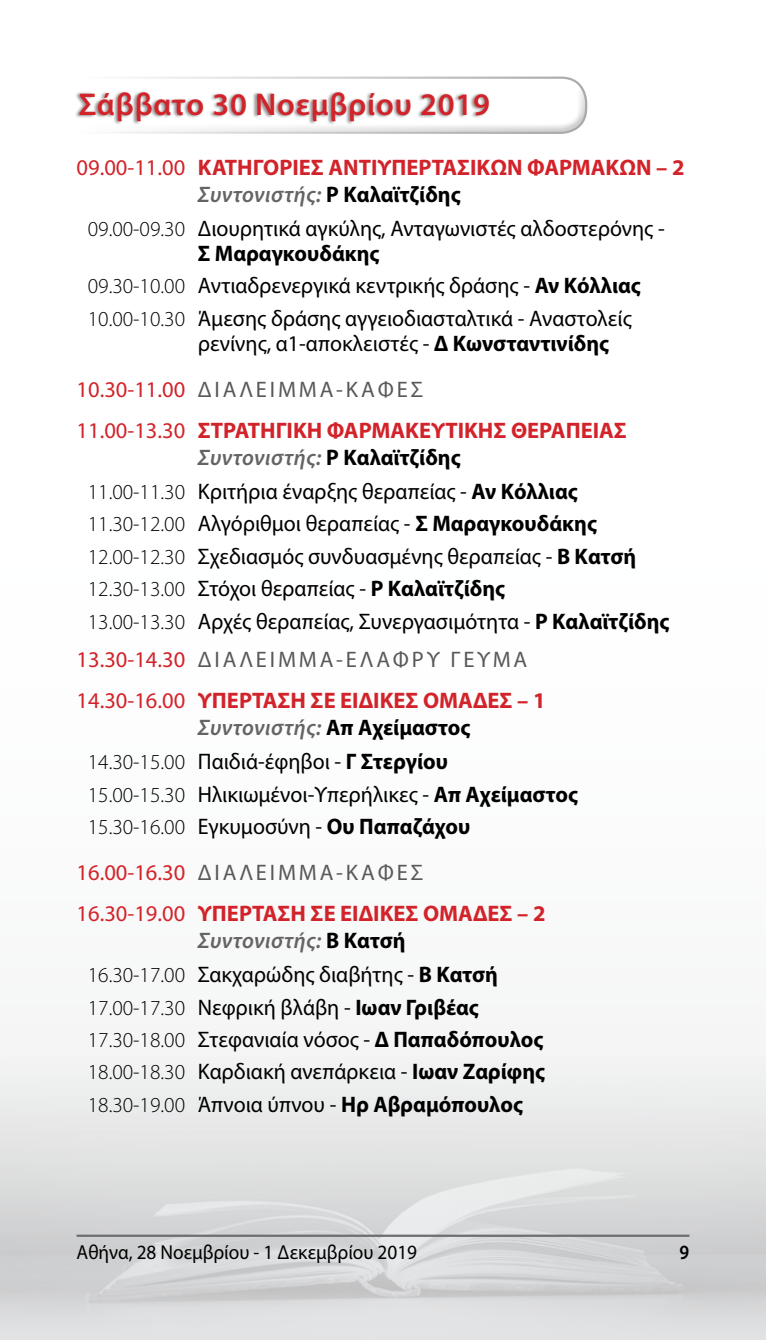
<style>
.page{position:relative;width:766px;height:1340px;background:#fff}
.page>*{position:absolute;margin:0;border:0;box-sizing:border-box;transform-origin:0 0}
.t1{font:600 31.5px "Myriad Pro";letter-spacing:.025em;color:#d2232a}
.t2{font:22.5px/32.4px "Myriad Pro";color:#000}
.t3{font:700 22.5px/27px "Myriad Pro";color:#d2232a}
.t4{font:300 21.38px "Myriad Pro";color:#000}
.t5{font:20.25px "Myriad Pro";color:#000;scale:.95 1}
.t6{font:600 20.25px "Myriad Pro";color:#000;scale:.9 1}
.s1{font-weight:400}
.s2{font-weight:600;font-style:italic;color:#636466}
.s3{color:#000}
.s4{font-weight:300;font-size:21.38px}
.s5{font-weight:700}
.s6{color:#d2232a}
.s7{color:#58595b}
.s8{font-weight:400;color:#58595b}
.s9{font-weight:400;font-size:22.5px}
.s10{font-weight:700;font-size:22.5px}
</style>
<div class="page">
<hr style="left:77px;top:1234px;width:612px;height:2px;background:#6d6e71">
<svg style="left:76px;top:76px;width:512px;height:58px"></svg>
<h1 class="t1" style="left:79px;top:84px;width:412px">Σάββατο 30 Noεμβρίου 2019</h1>
<p class="t3" style="left:198px;top:153px;width:488px;text-indent:-121px"><span class="s1">09.00-11.00</span> ΚΑΤΗΓΟΡΙΕΣ ΑΝΤΙΥΠΕΡΤΑΣΙΚΩΝ ΦΑΡΜΑΚΩΝ – 2<br><span class="s2">Συντονιστής:</span> <span class="s3">Ρ Καλαϊτζίδης</span></p>
<p class="t2" style="left:198px;top:216px;width:468px;line-height:24.8px;text-indent:-110px"><span class="s4">09.00-09.30</span> Διουρητικά αγκύλης, Ανταγωνιστές αλδοστερόνης -<br><span class="s5">Σ Μαραγκουδάκης</span></p>
<p class="t2" style="left:88px;top:269px;width:554px"><span class="s4">09.30-10.00</span> Αντιαδρενεργικά κεντρικής δράσης - <span class="s5">Αν Κόλλιας<br></span><span class="s4">10.00-10.30</span> Άμεσης δράσης αγγειοδιασταλτικά - Αναστολείς</p>
<p class="t2" style="left:77px;top:320px;width:534px;line-height:46.1px;text-indent:121px">ρενίνης, α1-αποκλειστές - <span class="s5">Δ Κωνσταντινίδης<br></span><span class="s6">10.30-11.00</span> <span class="s7">ΔΙΑΛΕΙΜΜΑ-ΚΑΦΕΣ</span></p>
<p class="t3" style="left:198px;top:415px;width:430px;text-indent:-121px"><span class="s1">11.00-13.30</span> ΣΤΡΑΤΗΓΙΚΗ ΦΑΡΜΑΚΕΥΤΙΚΗΣ ΘΕΡΑΠΕΙΑΣ<br><span class="s2">Συντονιστής:</span> <span class="s3">Ρ Καλαϊτζίδης</span></p>
<p class="t2" style="left:88px;top:475px;width:583px"><span class="s4">11.00-11.30</span> Κριτήρια έναρξης θεραπείας - <span class="s5">Αν Κόλλιας </span><span class="s4">11.30-12.00</span> Αλγόριθμοι θεραπείας - <span class="s5">Σ Μαραγκουδάκης </span><span class="s4">12.00-12.30</span> Σχεδιασμός συνδυασμένης θεραπείας - <span class="s5">Β Κατσή </span><span class="s4">12.30-13.00</span> Στόχοι θεραπείας - <span class="s5">Ρ Καλαϊτζίδης<br></span><span class="s4">13.00-13.30</span> Αρχές θεραπείας, Συνεργασιμότητα - <span class="s5">Ρ Καλαϊτζίδης</span></p>
<p class="t3" style="left:77px;top:638px;width:470px;line-height:40.7px"><span class="s1">13.30-14.30</span> <span class="s8">ΔΙΑΛΕΙΜΜΑ-ΕΛΑΦΡΥ ΓΕΥΜΑ<br></span><span class="s1">14.30-16.00</span> ΥΠΕΡΤΑΣΗ ΣΕ ΕΙΔΙΚΕΣ ΟΜΑΔΕΣ – 1</p>
<p class="t2" style="left:88px;top:710px;width:491px;line-height:33.3px;text-indent:110px"><span class="s2">Συντονιστής:</span> <span class="s5">Απ Αχείμαστος<br></span><span class="s4">14.30-15.00</span> Παιδιά-έφηβοι - <span class="s5">Γ Στεργίου<br></span><span class="s4">15.00-15.30</span> Ηλικιωμένοι-Υπερήλικες - <span class="s5">Aπ Αχείμαστος</span></p>
<p class="t4" style="left:88px;top:814px;width:384px">15.30-16.00 <span class="s9">Εγκυμοσύνη -</span> <span class="s10">Ου Παπαζάχου</span></p>
<p class="t3" style="left:77px;top:851px;width:470px;line-height:40.7px"><span class="s1">16.00-16.30</span> <span class="s8">ΔΙΑΛΕΙΜΜΑ-ΚΑΦΕΣ<br></span><span class="s1">16.30-19.00</span> ΥΠΕΡΤΑΣΗ ΣΕ ΕΙΔΙΚΕΣ ΟΜΑΔΕΣ – 2</p>
<p class="t2" style="left:88px;top:923px;width:459px;text-indent:110px"><span class="s2">Συντονιστής:</span> <span class="s5">Β Κατσή<br></span><span class="s4">16.30-17.00</span> Σακχαρώδης διαβήτης - <span class="s5">Β Κατσή </span><span class="s4">17.00-17.30</span> Νεφρική βλάβη - <span class="s5">Ιωαν Γριβέας </span><span class="s4">17.30-18.00</span> Στεφανιαία νόσος - <span class="s5">Δ Παπαδόπουλος </span><span class="s4">18.00-18.30</span> Καρδιακή ανεπάρκεια - <span class="s5">Ιωαν Ζαρίφης </span><span class="s4">18.30-19.00</span> Άπνοια ύπνου - <span class="s5">Ηρ Αβραμόπουλος</span></p>
<p class="t5" style="left:77px;top:1240px;width:360px">Αθήνα, 28 Νοεμβρίου - 1 Δεκεμβρίου 2019</p>
<p class="t6" style="left:679px;top:1239px;width:12px">9</p>
</div>
